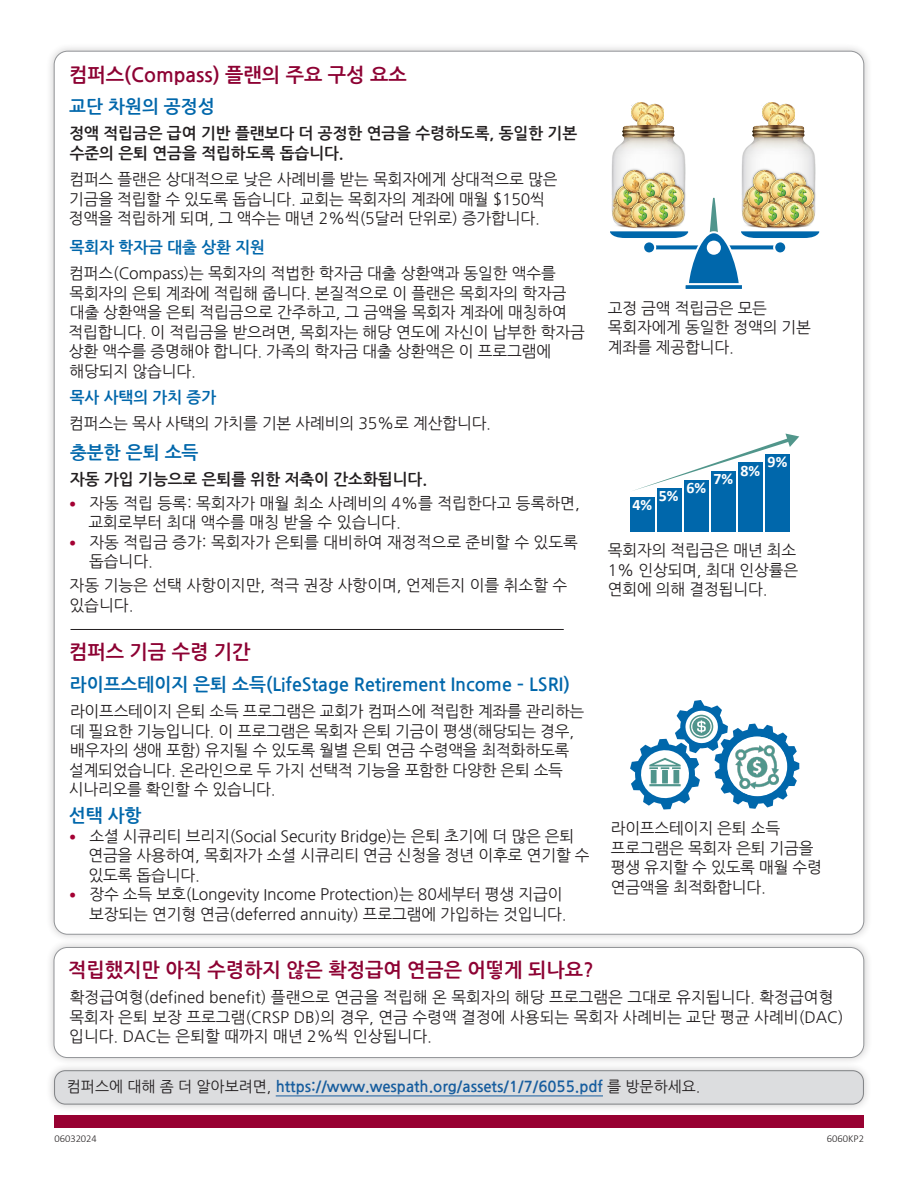
<style>
.page{position:relative;width:918px;height:1188px;background:#fff}
.page>*{position:absolute;margin:0;border:0;box-sizing:border-box;transform-origin:0 0}
.B-head_color{font:700 19.5px "Nanum Gothic";color:#8d0233}
.c_head_extra_sp{font:700 18px "Nanum Gothic";color:#0067ab}
.t1{font:700 15.9px "Calibri";color:#fff}
.Body{font:15.75px/19.5px "Nanum Gothic";letter-spacing:-.01em;color:#231f20}
.Body_bulleted_red___black{font:15.75px/19.5px "Nanum Gothic";letter-spacing:-.01em;color:#231f20}
.B-head_color-2{font:15.75px/19.5px "Nanum Gothic";color:#231f20}
.Body-2{font:700 15.75px/19.5px "Nanum Gothic";color:#231f20}
.c_head_extra_sp-2{font:700 15.75px "Nanum Gothic";color:#0067ab}
.B-head_color-3{font:700 15px "Nanum Gothic";color:#175d9e}
.t2{font:300 10.5px "Calibri";color:#231f20}
.s1{font-family:"Calibri";color:#a40133}
.s2{font-weight:400;color:#231f20}
</style>
<div class="page">
<div style="left:54px;top:1115px;width:810px;height:12px;background:#980132"></div>
<div style="left:45px;top:42px;width:827px;height:901px;background:#231f20;opacity:.25"></div>
<div style="left:54px;top:51px;width:810px;height:883px;background:#fff;border-radius:14px"></div>
<hr style="left:71px;top:629px;width:493px;height:1px;background:#231f20">
<div style="left:45px;top:939px;width:828px;height:128px;background:#231f20;opacity:.25"></div>
<div style="left:54px;top:947px;width:810px;height:111px;background:#fff;border-radius:14px"></div>
<div style="left:54px;top:947px;width:810px;height:111px;border:1px solid #939598;border-radius:14px"></div>
<div style="left:765px;top:454px;width:25px;height:78px;background:#0067ab"></div>
<div style="left:738px;top:462px;width:25px;height:70px;background:#0067ab"></div>
<div style="left:711px;top:471px;width:25px;height:61px;background:#0067ab"></div>
<div style="left:684px;top:480px;width:25px;height:52px;background:#0067ab"></div>
<div style="left:657px;top:488px;width:24px;height:44px;background:#0067ab"></div>
<div style="left:630px;top:497px;width:24px;height:35px;background:#0067ab"></div>
<svg style="left:633px;top:434px;width:166px;height:58px"></svg>
<svg style="left:630px;top:700px;width:169px;height:110px"></svg>
<div style="left:728px;top:737px;width:59px;height:59px;background:#fff;border-radius:50%"></div>
<img style="left:729px;top:743px;width:56px;height:48px">
<svg style="left:610px;top:102px;width:210px;height:187px"></svg>
<div style="left:739px;top:97px;width:79px;height:132px;background:#fff"></div>
<img style="left:762px;top:102px;width:32px;height:23px">
<img style="left:742px;top:126px;width:74px;height:103px">
<img style="left:743px;top:182px;width:15px;height:30px">
<img style="left:747px;top:186px;width:19px;height:22px">
<img style="left:780px;top:169px;width:29px;height:12px">
<img style="left:783px;top:173px;width:22px;height:8px">
<img style="left:796px;top:181px;width:20px;height:31px">
<img style="left:796px;top:185px;width:18px;height:23px">
<img style="left:750px;top:166px;width:30px;height:30px">
<img style="left:754px;top:171px;width:22px;height:21px">
<img style="left:766px;top:175px;width:30px;height:24px">
<img style="left:770px;top:179px;width:22px;height:13px">
<img style="left:769px;top:192px;width:30px;height:7px">
<img style="left:773px;top:196px;width:22px;height:3px">
<img style="left:758px;top:199px;width:30px;height:30px">
<img style="left:762px;top:203px;width:17px;height:22px">
<img style="left:779px;top:197px;width:30px;height:30px">
<img style="left:783px;top:201px;width:22px;height:22px">
<div style="left:46px;top:1062px;width:826px;height:51px;background:#231f20;opacity:.25"></div>
<div style="left:55px;top:1071px;width:808px;height:33px;background:#dcdddf;border-radius:11px"></div>
<hr style="left:276px;top:1095px;width:327px;height:1px;background:#175d9e">
<div style="left:54px;top:1071px;width:810px;height:33px;border:1px solid #808285;border-radius:11px"></div>
<p class="B-head_color" style="left:69px;top:65px;width:339px">컴퍼스(Compass) 플랜의 주요 구성 요소</p>
<p class="c_head_extra_sp" style="left:69px;top:98px;width:147px">교단 차원의 공정성</p>
<p class="Body-2" style="left:69px;top:124px;width:509px">정액 적립금은 급여 기반 플랜보다 더 공정한 연금을 수령하도록, 동일한 기본 수준의 은퇴 연금을 적립하도록 돕습니다.</p>
<p class="Body" style="left:69px;top:170px;width:490px">컴퍼스 플랜은 상대적으로 낮은 사례비를 받는 목회자에게 상대적으로 많은 기금을 적립할 수 있도록 돕습니다. 교회는 목회자의 계좌에 매월 $150씩 정액을 적립하게 되며, 그 액수는 매년 2%씩(5달러 단위로) 증가합니다.</p>
<p class="c_head_extra_sp-2" style="left:70px;top:239px;width:197px">목회자 학자금 대출 상환 지원</p>
<p class="Body" style="left:69px;top:264px;width:518px">컴퍼스(Compass)는 목회자의 적법한 학자금 대출 상환액과 동일한 액수를 목회자의 은퇴 계좌에 적립해 줍니다. 본질적으로 이 플랜은 목회자의 학자금 대출 상환액을 은퇴 적립금으로 간주하고, 그 금액을 목회자 계좌에 매칭하여 적립합니다. 이 적립금을 받으려면, 목회자는 해당 연도에 자신이 납부한 학자금 상환 액수를 증명해야 합니다. 가족의 학자금 대출 상환액은 이 프로그램에 해당되지 않습니다.</p>
<p class="c_head_extra_sp-2" style="left:70px;top:389px;width:148px">목사 사택의 가치 증가</p>
<p class="Body" style="left:69px;top:414px;width:423px">컴퍼스는 목사 사택의 가치를 기본 사례비의 35%로 계산합니다.</p>
<p class="c_head_extra_sp" style="left:70px;top:443px;width:130px">충분한 은퇴 소득</p>
<p class="Body-2" style="left:70px;top:470px;width:358px">자동 가입 기능으로 은퇴를 위한 저축이 간소화됩니다.</p>
<p class="Body_bulleted_red___black" style="left:88px;top:494px;width:493px;text-indent:-20px"><span class="s1">•</span> 자동 적립 등록: 목회자가 매월 최소 사례비의 4%를 적립한다고 등록하면, 교회로부터 최대 액수를 매칭 받을 수 있습니다.</p>
<p class="Body_bulleted_red___black" style="left:89px;top:533px;width:490px;text-indent:-20px"><span class="s1">•</span> 자동 적립금 증가: 목회자가 은퇴를 대비하여 재정적으로 준비할 수 있도록 돕습니다.</p>
<p class="Body_bulleted_red___black" style="left:69px;top:576px;width:499px">자동 기능은 선택 사항이지만, 적극 권장 사항이며, 언제든지 이를 취소할 수 있습니다.</p>
<p class="B-head_color" style="left:69px;top:643px;width:183px">컴퍼스 기금 수령 기간</p>
<p class="c_head_extra_sp" style="left:70px;top:675px;width:502px">라이프스테이지 은퇴 소득(LifeStage Retirement Income – LSRI)</p>
<p class="Body" style="left:69px;top:702px;width:517px">라이프스테이지 은퇴 소득 프로그램은 교회가 컴퍼스에 적립한 계좌를 관리하는 데 필요한 기능입니다. 이 프로그램은 목회자 은퇴 기금이 평생(해당되는 경우, 배우자의 생애 포함) 유지될 수 있도록 월별 은퇴 연금 수령액을 최적화하도록 설계되었습니다. 온라인으로 두 가지 선택적 기능을 포함한 다양한 은퇴 소득 시나리오를 확인할 수 있습니다.</p>
<p class="c_head_extra_sp" style="left:69px;top:806px;width:74px">선택 사항</p>
<p class="Body_bulleted_red___black" style="left:88px;top:827px;width:503px;text-indent:-20px"><span class="s1">•</span> 소셜 시큐리티 브리지(Social Security Bridge)는 은퇴 초기에 더 많은 은퇴 연금을 사용하여, 목회자가 소셜 시큐리티 연금 신청을 정년 이후로 연기할 수 있도록 돕습니다.</p>
<p class="Body_bulleted_red___black" style="left:69px;top:885px;width:499px;text-align:right"><span class="s1">•</span> 장수 소득 보호(Longevity Income Protection)는 80세부터 평생 지급이 보장되는 연기형 연금(deferred annuity) 프로그램에 가입하는 것입니다.</p>
<p class="Body" style="left:608px;top:299px;width:205px">고정 금액 적립금은 모든 목회자에게 동일한 정액의 기본 계좌를 제공합니다.</p>
<p class="t1" style="left:659px;top:485px;width:21px">5%</p>
<p class="t1" style="left:632px;top:494px;width:21px">4%</p>
<p class="t1" style="left:686px;top:476px;width:21px">6%</p>
<p class="t1" style="left:714px;top:468px;width:21px">7%</p>
<p class="t1" style="left:741px;top:459px;width:21px">8%</p>
<p class="t1" style="left:768px;top:450px;width:21px">9%</p>
<p class="Body" style="left:608px;top:541px;width:190px">목회자의 적립금은 매년 최소</p>
<p class="Body" style="left:608px;top:561px;width:192px">1% 인상되며, 최대 인상률은</p>
<p class="Body" style="left:608px;top:580px;width:161px">연회에 의해 결정됩니다.</p>
<p class="Body" style="left:611px;top:819px;width:213px">라이프스테이지 은퇴 소득 프로그램은 목회자 은퇴 기금을 평생 유지할 수 있도록 매월 수령 연금액을 최적화합니다.</p>
<p class="B-head_color" style="left:68px;top:960px;width:527px">적립했지만 아직 수령하지 않은 확정급여 연금은 어떻게 되나요?</p>
<p class="B-head_color-2" style="left:69px;top:988px;width:776px">확정급여형(defined benefit) 플랜으로 연금을 적립해 온 목회자의 해당 프로그램은 그대로 유지됩니다. 확정급여형 목회자 은퇴 보장 프로그램(CRSP DB)의 경우, 연금 수령액 결정에 사용되는 목회자 사례비는 교단 평균 사례비(DAC) 입니다. DAC는 은퇴할 때까지 매년 2%씩 인상됩니다.</p>
<p class="B-head_color-3" style="left:67px;top:1079px;width:635px"><span class="s2">컴퍼스에 대해 좀 더 알아보려면,</span> https://www.wespath.org/assets/1/7/6055.pdf <span class="s2">를 방문하세요.</span></p>
<p class="t2" style="left:54px;top:1132px;width:44px">06032024</p>
<p class="t2" style="left:827px;top:1132px;width:39px">6060KP2</p>
</div>
